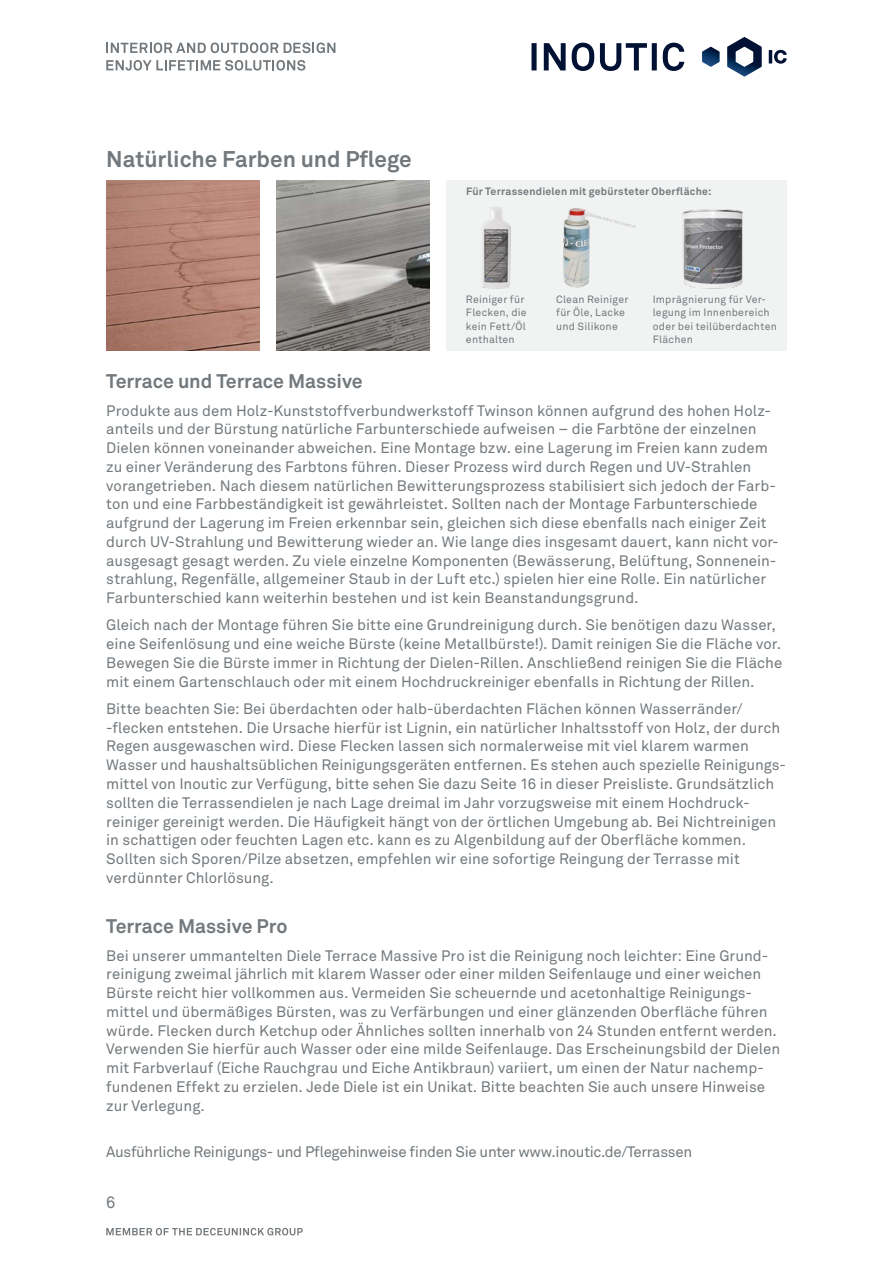
<style>
.page{position:relative;width:893px;height:1263px;background:#fff}
.page>*{position:absolute;margin:0;border:0;box-sizing:border-box;transform-origin:0 0}
.t1{font:700 22.5px "Akkurat";color:#72787c}
.t2{font:700 19.5px "Akkurat Pro";letter-spacing:-.005em;color:#72787c}
.t3{font:16.5px "Akkurat";color:#72787c}
.t4{font:15px/18.8px "Akkurat Pro";color:#72787c}
.t5{font:15px "Akkurat Pro";letter-spacing:-.02em;color:#72787c}
.t6{font:10.5px/13.5px "Akkurat Pro";letter-spacing:.02em;color:#72787c}
.t7{font:700 10.5px "Akkurat Pro";letter-spacing:.025em;color:#72787c}
</style>
<div class="page">
<img style="left:276px;top:180px;width:153px;height:170px">
<img style="left:106px;top:180px;width:153px;height:170px">
<div style="left:446px;top:180px;width:341px;height:170px;background:#f1f2f2"></div>
<img style="left:481px;top:207px;width:30px;height:82px">
<img style="left:563px;top:208px;width:73px;height:80px">
<img style="left:682px;top:209px;width:61px;height:80px">
<svg style="left:106px;top:1228px;width:197px;height:7px"></svg>
<svg style="left:106px;top:43px;width:172px;height:10px"></svg>
<svg style="left:284px;top:43px;width:51px;height:10px"></svg>
<svg style="left:106px;top:60px;width:199px;height:11px"></svg>
<svg style="left:531px;top:43px;width:153px;height:28px"></svg>
<svg style="left:769px;top:50px;width:18px;height:14px"></svg>
<svg style="left:702px;top:47px;width:18px;height:20px"></svg>
<svg style="left:727px;top:37px;width:35px;height:40px"></svg>
<h1 class="t1" style="left:106px;top:145px;width:307px">Natürliche Farben und Pflege</h1>
<p class="t7" style="left:466px;top:185px;width:247px">Für Terrassendielen mit gebürsteter Oberfläche:</p>
<p class="t6" style="left:466px;top:293px;width:62px">Reiniger für<br>Flecken, die kein Fett/Öl enthalten</p>
<p class="t6" style="left:556px;top:293px;width:74px">Clean Reiniger für Öle, Lacke und Silikone</p>
<p class="t6" style="left:653px;top:293px;width:126px">Imprägnierung für Ver&shy;legung im Innenbereich oder bei teilüberdachten<br>Flächen</p>
<h2 class="t2" style="left:106px;top:369px;width:258px">Terrace und Terrace Massive</h2>
<p class="t4" style="left:106px;top:401px;width:674px">Produkte aus dem Holz-Kunststoffverbundwerkstoff Twinson können aufgrund des hohen Holz&shy;anteils und der Bürstung natürliche Farbunterschiede aufweisen – die Farbtöne der einzelnen Dielen können voneinander abweichen. Eine Montage bzw. eine Lagerung im Freien kann zudem zu einer Veränderung des Farbtons führen. Dieser Prozess wird durch Regen und UV-Strahlen vorangetrieben. Nach diesem natürlichen Bewitterungsprozess stabilisiert sich jedoch der Farb&shy;ton und eine Farbbeständigkeit ist gewährleistet. Sollten nach der Montage Farbunterschiede aufgrund der Lagerung im Freien erkennbar sein, gleichen sich diese ebenfalls nach einiger Zeit durch UV-Strahlung und Bewitterung wieder an. Wie lange dies insgesamt dauert, kann nicht vor&shy;ausgesagt gesagt werden. Zu viele einzelne Komponenten (Bewässerung, Belüftung, Sonnenein&shy;strahlung, Regenfälle, allgemeiner Staub in der Luft etc.) spielen hier eine Rolle. Ein natürlicher Farbunterschied kann weiterhin bestehen und ist kein Beanstandungsgrund.</p>
<p class="t4" style="left:106px;top:616px;width:678px">Gleich nach der Montage führen Sie bitte eine Grundreinigung durch. Sie benötigen dazu Wasser, eine Seifenlösung und eine weiche Bürste (keine Metallbürste!). Damit reinigen Sie die Fläche vor.<br>Bewegen Sie die Bürste immer in Richtung der Dielen-Rillen. Anschließend reinigen Sie die Fläche mit einem Gartenschlauch oder mit einem Hochdruckreiniger ebenfalls in Richtung der Rillen.</p>
<p class="t4" style="left:106px;top:700px;width:681px">Bitte beachten Sie: Bei überdachten oder halb-überdachten Flächen können Wasserränder/ -flecken entstehen. Die Ursache hierfür ist Lignin, ein natürlicher Inhaltsstoff von Holz, der durch Regen ausgewaschen wird. Diese Flecken lassen sich normalerweise mit viel klarem warmen Wasser und haushaltsüblichen Reinigungsgeräten entfernen. Es stehen auch spezielle Reinigungs&shy;mittel von Inoutic zur Verfügung, bitte sehen Sie dazu Seite 16 in dieser Preisliste. Grundsätzlich sollten die Terrassendielen je nach Lage dreimal im Jahr vorzugsweise mit einem Hochdruck&shy;reiniger gereinigt werden. Die Häufigkeit hängt von der örtlichen Umgebung ab. Bei Nichtreinigen in schattigen oder feuchten Lagen etc. kann es zu Algenbildung auf der Oberfläche kommen.<br>Sollten sich Sporen/Pilze absetzen, empfehlen wir eine sofortige Reingung der Terrasse mit verdünnter Chlorlösung.</p>
<h2 class="t2" style="left:106px;top:914px;width:183px">Terrace Massive Pro</h2>
<p class="t4" style="left:106px;top:946px;width:675px">Bei unserer ummantelten Diele Terrace Massive Pro ist die Reinigung noch leichter: Eine Grund&shy;reinigung zweimal jährlich mit klarem Wasser oder einer milden Seifenlauge und einer weichen Bürste reicht hier vollkommen aus. Vermeiden Sie scheuernde und acetonhaltige Reinigungs&shy;mittel und übermäßiges Bürsten, was zu Verfärbungen und einer glänzenden Oberfläche führen würde. Flecken durch Ketchup oder Ähnliches sollten innerhalb von 24 Stunden entfernt werden.<br>Verwenden Sie hierfür auch Wasser oder eine milde Seifenlauge. Das Erscheinungsbild der Dielen mit Farbverlauf (Eiche Rauchgrau und Eiche Antikbraun) variiert, um einen der Natur nachemp&shy;fundenen Effekt zu erzielen. Jede Diele ist ein Unikat. Bitte beachten Sie auch unsere Hinweise zur Verlegung.</p>
<p class="t5" style="left:106px;top:1142px;width:587px">Ausführliche Reinigungs- und Pflegehinweise finden Sie unter www.inoutic.de/Terrassen</p>
<p class="t3" style="left:106px;top:1192px;width:11px">6</p>
</div>
